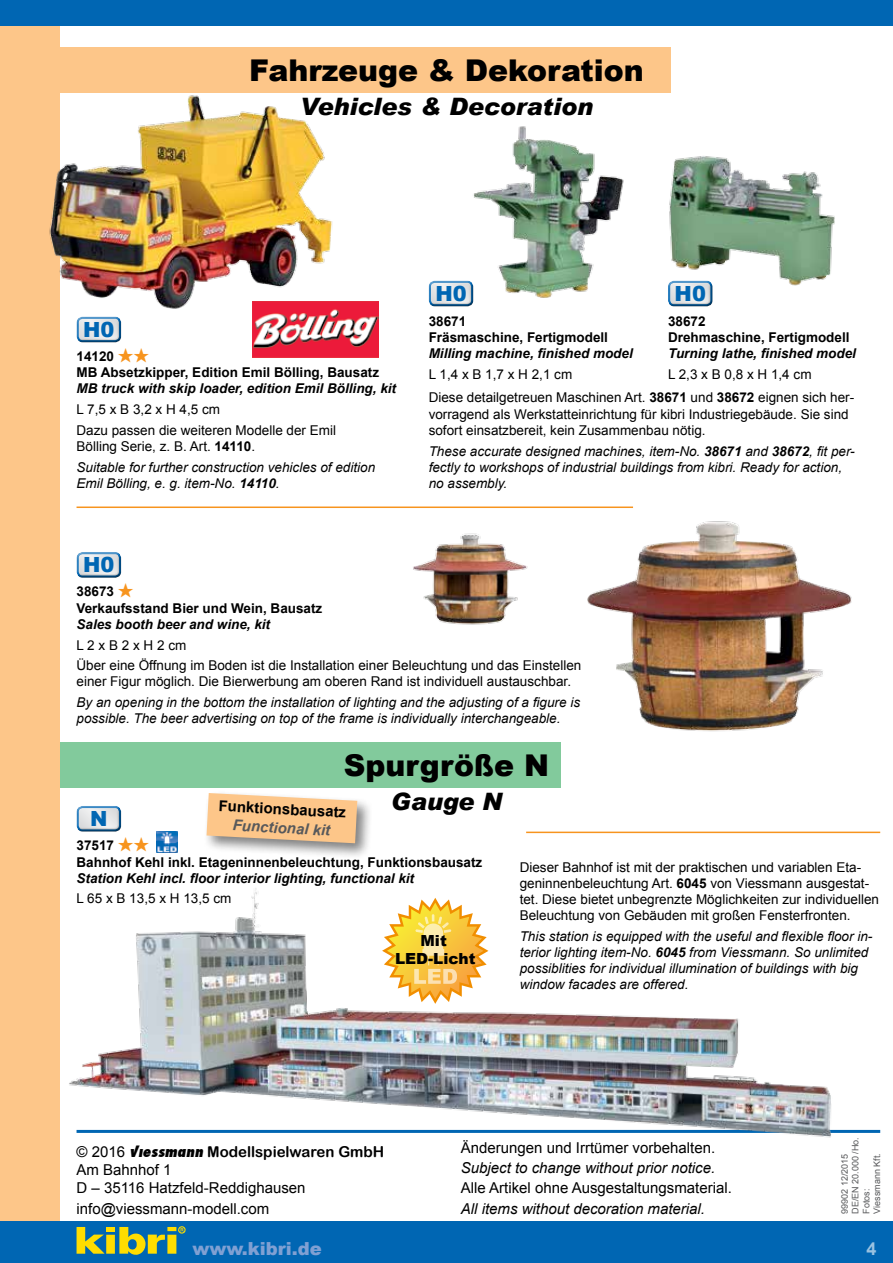
<style>
.page{position:relative;width:893px;height:1263px;background:#fff}
.page>*{position:absolute;margin:0;border:0;box-sizing:border-box;transform-origin:0 0}
.t1{font:900 30px "Arial";color:#000}
.t2{font:italic 900 24px "Arial";color:#000}
.t3{font:900 20.85px "Arial";color:#0066b3}
.t4{font:900 18px "Arial";color:#80a0d3}
.t5{font:700 18px "Arial";color:#fff}
.t6{font:900 15.3px/18.6px "Arial";color:#000;text-align:center}
.t7{font:15px/18px "Arial";color:#000}
.t8{font:italic 15px "Arial";color:#000}
.t9{font:15px "Arial Rounded MT Bold";color:#000}
.t10{font:700 15px "Arial";color:#000}
.t11{font:italic 700 15px "Arial";color:#58595b}
.t12{font:13.5px/16.2px "Arial";color:#000}
.t13{font:italic 13.5px/16.2px "Arial";color:#000}
.t14{font:700 13.5px/16.2px "Arial";color:#000}
.t15{font:italic 700 13.5px "Arial";color:#000}
.t16{font:9px/10.8px "Arial";color:#58595b}
.s1{color:#f7941e}
.s2{font-style:normal}
.s3{font-weight:700;font-style:normal}
.s4{font-weight:700}
.s5{font-family:"Arial"}
.s6{font-family:"Viessmann Normal"}
</style>
<div class="page">
<div style="left:43px;top:742px;width:518px;height:45px;background:#82ca9c"></div>
<div style="left:0;top:0;width:60px;height:1263px;background:#fdc689"></div>
<div style="left:0;top:1221px;width:893px;height:42px;background:#0066b3"></div>
<svg style="left:77px;top:1226px;width:109px;height:29px"></svg>
<div style="left:167px;top:1235px;width:9px;height:19px;background:#fd0"></div>
<div style="left:106px;top:1235px;width:9px;height:19px;background:#fd0"></div>
<div style="left:0;top:0;width:893px;height:26px;background:#0066b3"></div>
<div style="left:43px;top:47px;width:628px;height:45px;background:#fdc689"></div>
<div style="left:74px;top:317px;width:51px;height:28px;background:#000;opacity:.75"></div>
<img style="left:49px;top:92px;width:308px;height:232px">
<img style="left:252px;top:302px;width:127px;height:55px">
<hr style="left:77px;top:506px;width:556px;height:2px;background:#f7941e">
<div style="left:74px;top:549px;width:50px;height:28px;background:#fff;opacity:.75"></div>
<div style="left:74px;top:553px;width:51px;height:27px;background:#000;opacity:.75"></div>
<img style="left:561px;top:506px;width:291px;height:226px">
<img style="left:413px;top:533px;width:115px;height:92px">
<img style="left:473px;top:126px;width:151px;height:172px">
<img style="left:669px;top:156px;width:166px;height:130px">
<div style="left:74px;top:803px;width:50px;height:27px;background:#fff;opacity:.75"></div>
<div style="left:74px;top:807px;width:51px;height:27px;background:#000;opacity:.75"></div>
<img style="left:156px;top:832px;width:22px;height:21px">
<img style="left:69px;top:888px;width:801px;height:250px">
<div style="left:203px;top:790px;width:170px;height:69px;background:#000;opacity:.5"></div>
<svg style="left:207px;top:793px;width:150px;height:50px;background:#f5c794"></svg>
<svg style="left:382px;top:898px;width:106px;height:106px"></svg>
<hr style="left:526px;top:832px;width:354px;height:1px;background:#f7941e">
<div style="left:426px;top:278px;width:50px;height:27px;background:#fff;opacity:.75"></div>
<div style="left:426px;top:281px;width:52px;height:28px;background:#000;opacity:.75"></div>
<div style="left:665px;top:278px;width:50px;height:27px;background:#fff;opacity:.75"></div>
<div style="left:665px;top:281px;width:52px;height:28px;background:#000;opacity:.75"></div>
<h1 class="t1" style="left:249px;top:49px;width:396px">Fahrzeuge &amp; Dekoration</h1>
<h2 class="t2" style="left:300px;top:92px;width:295px">Vehicles &amp; Decoration</h2>
<h3 class="t3" style="left:83px;top:314px;width:33px">H0</h3>
<p class="t14" style="left:77px;top:349px;width:304px">14120 <span class="s1">★★<br></span>MB Absetzkipper, Edition Emil Bölling, Bausatz</p>
<p class="t15" style="left:77px;top:380px;width:321px">MB truck with skip loader, edition Emil Bölling, kit</p>
<p class="t12" style="left:77px;top:399px;width:261px;line-height:20.7px">L 7,5 x B 3,2 x H 4,5 cm<br>Dazu passen die weiteren Modelle der Emil</p>
<p class="t13" style="left:77px;top:436px;width:300px;line-height:20.7px"><span class="s2">Bölling Serie, z. B. Art.</span> <span class="s3">14110</span><span class="s2">.<br></span>Suitable for further construction vehicles of edition</p>
<p class="t13" style="left:77px;top:475px;width:205px">Emil Bölling, e. g. item-No. <span class="s4">14110</span>.</p>
<h3 class="t3" style="left:83px;top:550px;width:33px">H0</h3>
<h3 class="t3" style="left:435px;top:278px;width:33px">H0</h3>
<h3 class="t3" style="left:675px;top:278px;width:33px">H0</h3>
<p class="t14" style="left:429px;top:313px;width:181px">38671<br>Fräsmaschine, Fertigmodell</p>
<p class="t15" style="left:429px;top:344px;width:206px">Milling machine, finished model</p>
<p class="t12" style="left:429px;top:366px;width:145px">L 1,4 x B 1,7 x H 2,1 cm</p>
<p class="t14" style="left:668px;top:313px;width:183px">38672<br>Drehmaschine, Fertigmodell</p>
<p class="t15" style="left:668px;top:344px;width:190px">Turning lathe, finished model</p>
<p class="t12" style="left:668px;top:366px;width:145px">L 2,3 x B 0,8 x H 1,4 cm</p>
<p class="t12" style="left:429px;top:390px;width:427px">Diese detailgetreuen Maschinen Art. <span class="s4">38671</span> und <span class="s4">38672</span> eignen sich her&shy;vorragend als Werkstatteinrichtung für kibri Industriegebäude. Sie sind sofort einsatzbereit, kein Zusammenbau nötig.</p>
<p class="t13" style="left:429px;top:443px;width:428px">These accurate designed machines, item-No. <span class="s4">38671</span> and <span class="s4">38672</span>, fit per&shy;fectly to workshops of industrial buildings from kibri. Ready for action, no assembly.</p>
<p class="t14" style="left:77px;top:584px;width:247px">38673 <span class="s1">★<br></span>Verkaufsstand Bier und Wein, Bausatz</p>
<p class="t15" style="left:77px;top:615px;width:195px">Sales booth beer and wine, kit</p>
<p class="t12" style="left:77px;top:635px;width:506px;line-height:20.7px">L 2 x B 2 x H 2 cm<br>Über eine Öffnung im Boden ist die Installation einer Beleuchtung und das Einstellen</p>
<p class="t12" style="left:77px;top:674px;width:496px">einer Figur möglich. Die Bierwerbung am oberen Rand ist individuell austauschbar.</p>
<p class="t13" style="left:77px;top:694px;width:505px">By an opening in the bottom the installation of lighting and the adjusting of a figure is possible. The beer advertising on top of the frame is individually interchangeable.</p>
<h1 class="t1" style="left:344px;top:744px;width:207px">Spurgröße N</h1>
<h2 class="t2" style="left:391px;top:787px;width:113px">Gauge N</h2>
<p class="t10" style="left:219px;top:796px;width:129px;rotate:3deg">Funktionsbausatz</p>
<p class="t11" style="left:233px;top:815px;width:99px;rotate:3deg">Functional kit</p>
<h3 class="t3" style="left:90px;top:804px;width:19px">N</h3>
<p class="t14" style="left:77px;top:838px;width:407px">37517 <span class="s1">★★<br></span>Bahnhof Kehl inkl. Etageninnenbeleuchtung, Funktionsbausatz</p>
<p class="t15" style="left:77px;top:869px;width:339px">Station Kehl incl. floor interior lighting, functional kit</p>
<p class="t12" style="left:77px;top:891px;width:156px">L 65 x B 13,5 x H 13,5 cm</p>
<p class="t12" style="left:520px;top:859px;width:361px">Dieser Bahnhof ist mit der praktischen und variablen Eta&shy;geninnenbeleuchtung Art. <span class="s4">6045</span> von Viessmann ausgestat&shy;tet. Diese bietet unbegrenzte Möglichkeiten zur individuellen Beleuchtung von Gebäuden mit großen Fensterfronten.</p>
<p class="t13" style="left:520px;top:928px;width:354px">This station is equipped with the useful and flexible floor in&shy;terior lighting item-No. <span class="s4">6045</span> from Viessmann. So unlimited possiblities for individual illumination of buildings with big window facades are offered.</p>
<p class="t6" style="left:395px;top:930px;width:82px">Mit<br>LED-Licht</p>
<p class="t9" style="left:77px;top:1143px;width:309px"><span class="s5">© 2016</span> <span class="s6">Viessmann</span> Modellspielwaren GmbH</p>
<p class="t7" style="left:77px;top:1161px;width:231px">Am Bahnhof 1<br>D – 35116 Hatzfeld-Reddighausen</p>
<p class="t7" style="left:77px;top:1199px;width:194px">info@viessmann-modell.com</p>
<h3 class="t4" style="left:192px;top:1235px;width:131px">www.kibri.de</h3>
<p class="t7" style="left:461px;top:1139px;width:256px">Änderungen und Irrtümer vorbehalten.</p>
<p class="t8" style="left:461px;top:1158px;width:256px">Subject to change without prior notice.</p>
<p class="t7" style="left:461px;top:1179px;width:272px">Alle Artikel ohne Ausgestaltungsmaterial.</p>
<p class="t8" style="left:461px;top:1198px;width:246px">All items without decoration material.</p>
<p class="t16" style="left:839px;top:1213px;width:78px;rotate:-90deg">99902 12/2015<br>DE/EN 20.000 /Ho.<br>Fotos:<br>Viessmann Kft.</p>
<h3 class="t5" style="left:867px;top:1236px;width:12px">4</h3>
</div>
